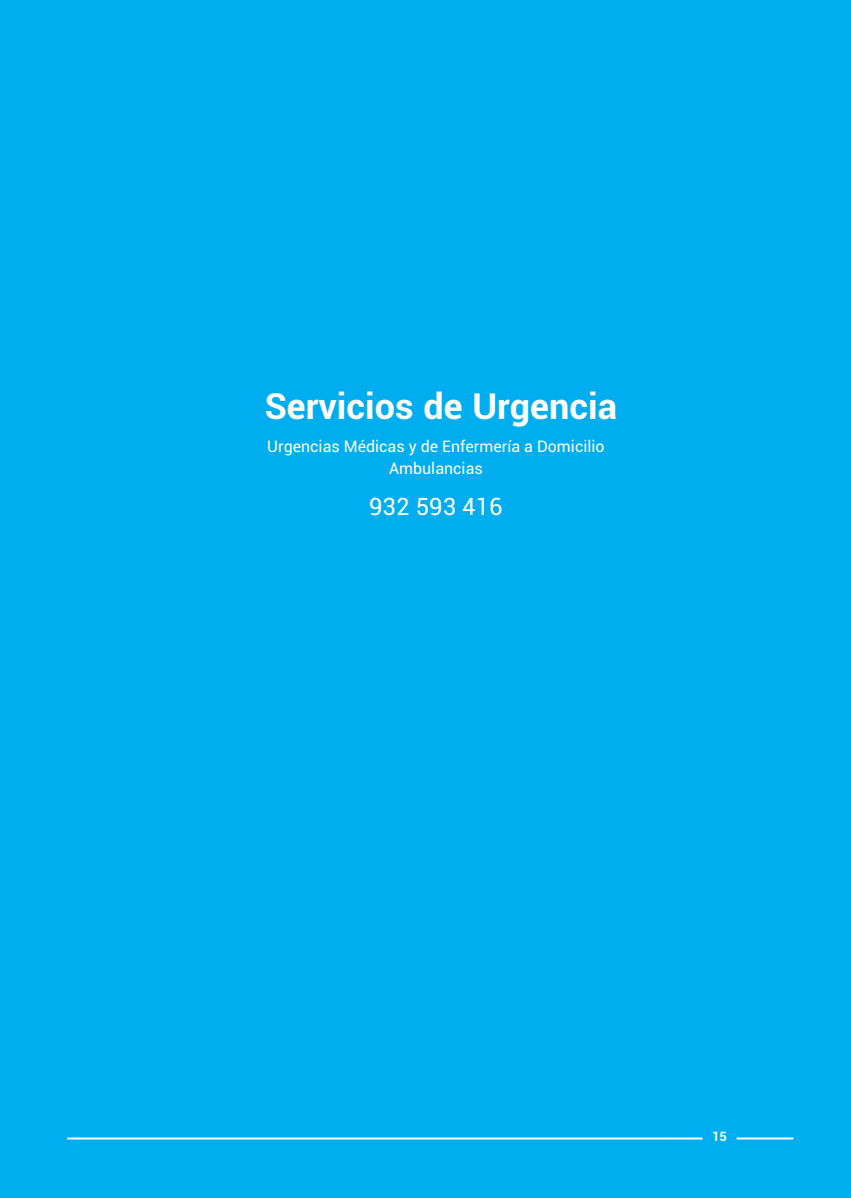
<style>
.page{position:relative;width:851px;height:1198px;background:#fff}
.page>*{position:absolute;margin:0;border:0;box-sizing:border-box;transform-origin:0 0}
.t1{font:700 36px "Roboto";color:#fff}
.t2{font:24px "Roboto";color:#fff}
.t3{font:16px/22px "Roboto";color:#fff;text-align:center}
.t4{font:700 13px "Roboto";color:#fff}
</style>
<div class="page">
<div style="left:0;top:0;width:850px;height:1197px;background:#00aeef"></div>
<hr style="left:67px;top:1137px;width:635px;height:2px;background:#fff">
<hr style="left:736px;top:1137px;width:57px;height:2px;background:#fff">
<h1 class="t1" style="left:265px;top:391px;width:354px">Servicios de Urgencia</h1>
<p class="t3" style="left:267px;top:436px;width:339px">Urgencias Médicas y de Enfermería a Domicilio<br>Ambulancias</p>
<h2 class="t2" style="left:369px;top:497px;width:135px">932 593 416</h2>
<p class="t4" style="left:712px;top:1131px;width:16px">15</p>
</div>
